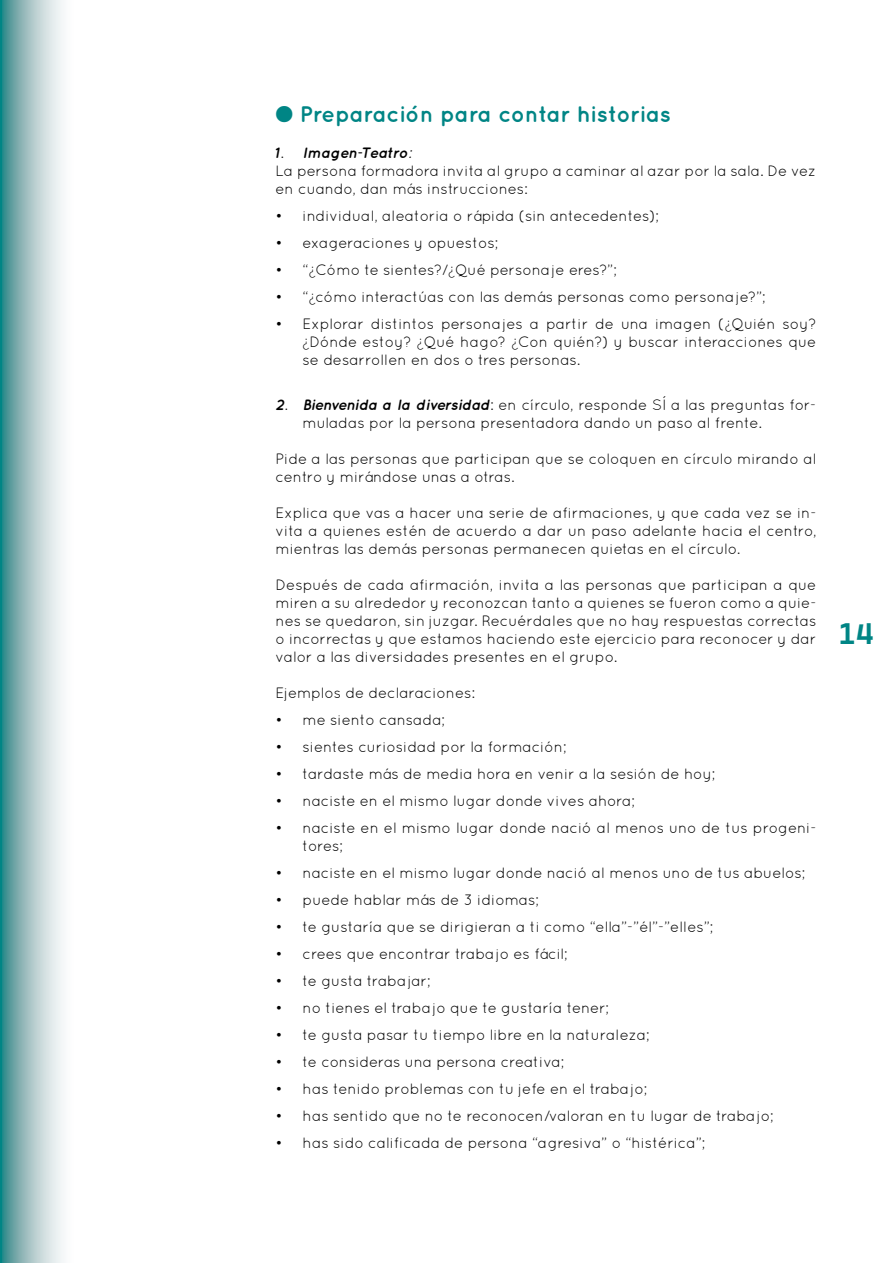
<style>
.page{position:relative;width:893px;height:1263px;background:#fff}
.page>*{position:absolute;margin:0;border:0;box-sizing:border-box;transform-origin:0 0}
.t1{font:700 30px "Cascadia Mono";color:#008585}
.t2{font:700 22.5px "Quicksand";letter-spacing:-.005em;color:#008585}
.t3{font:15px/18px "Quicksand";letter-spacing:-.005em;color:#000}
.t4{font:italic 700 15px "Quicksand";letter-spacing:-.005em;color:#000}
.s1{font-family:"Atyp Display";font-weight:600}
.s2{font-weight:300}
.s3{font-weight:700;font-style:italic}
</style>
<div class="page">
<svg style="left:1px;top:0;width:62px;height:1263px;background:#a3c5c6"></svg>
<hr style="left:0;top:0;width:1px;height:1263px;background:#008585">
<h2 class="t2" style="left:276px;top:100px;width:397px"><span class="s1">●</span> Preparación para contar historias</h2>
<p class="t4" style="left:276px;top:143px;width:138px">1. Imagen-Teatro:</p>
<p class="t3" style="left:276px;top:161px;width:542px">La persona formadora invita al grupo a caminar al azar por la sala. De vez en cuando, dan más instrucciones:</p>
<p class="t3" style="left:276px;top:206px;width:385px">• individual, aleatoria o rápida (sin antecedentes);</p>
<p class="t3" style="left:276px;top:233px;width:224px">• exageraciones y opuestos;</p>
<p class="t3" style="left:276px;top:260px;width:343px">• “<span class="s2">¿</span>Cómo te sientes?/<span class="s2">¿</span>Qué personaje eres?”;</p>
<p class="t3" style="left:276px;top:287px;width:492px">• “<span class="s2">¿</span>cómo interactúas con las demás personas como personaje?”;</p>
<p class="t3" style="left:303px;top:314px;width:515px;text-align:justify;text-indent:-27px">• Explorar distintos personajes a partir de una imagen (<span class="s2">¿</span>Quién soy? <span class="s2">¿</span>Dónde estoy? <span class="s2">¿</span>Qué hago? <span class="s2">¿</span>Con quién?) y buscar interacciones que se desarrollen en dos o tres personas.</p>
<p class="t3" style="left:303px;top:395px;width:515px;text-indent:-27px"><span class="s3">2. Bienvenida a la diversidad</span>: en círculo, responde SÍ a las preguntas for&shy;muladas por la persona presentadora dando un paso al frente.</p>
<p class="t3" style="left:276px;top:449px;width:542px">Pide a las personas que participan que se coloquen en círculo mirando al centro y mirándose unas a otras.</p>
<p class="t3" style="left:276px;top:503px;width:542px;text-align:justify">Explica que vas a hacer una serie de afirmaciones, y que cada vez se in&shy;vita a quienes estén de acuerdo a dar un paso adelante hacia el centro, mientras las demás personas permanecen quietas en el círculo.</p>
<p class="t3" style="left:276px;top:575px;width:542px;text-align:justify">Después de cada afirmación, invita a las personas que participan a que miren a su alrededor y reconozcan tanto a quienes se fueron como a quie&shy;nes se quedaron, sin juzgar. Recuérdales que no hay respuestas correctas o incorrectas y que estamos haciendo este ejercicio para reconocer y dar valor a las diversidades presentes en el grupo.</p>
<p class="t3" style="left:276px;top:683px;width:201px">Ejemplos de declaraciones:</p>
<p class="t3" style="left:276px;top:710px;width:171px">• me siento cansada;</p>
<p class="t3" style="left:276px;top:737px;width:293px">• sientes curiosidad por la formación;</p>
<p class="t3" style="left:276px;top:764px;width:441px">• tardaste más de media hora en venir a la sesión de hoy;</p>
<p class="t3" style="left:276px;top:791px;width:361px">• naciste en el mismo lugar donde vives ahora;</p>
<p class="t3" style="left:303px;top:818px;width:515px;text-indent:-27px">• naciste en el mismo lugar donde nació al menos uno de tus progeni&shy;tores;</p>
<p class="t3" style="left:276px;top:863px;width:531px">• naciste en el mismo lugar donde nació al menos uno de tus abuelos;</p>
<p class="t3" style="left:276px;top:890px;width:265px">• puede hablar más de 3 idiomas;</p>
<p class="t3" style="left:276px;top:917px;width:439px">• te gustaría que se dirigieran a ti como “ella”-”él”-”elles”;</p>
<p class="t3" style="left:276px;top:944px;width:294px">• crees que encontrar trabajo es fácil;</p>
<p class="t3" style="left:276px;top:971px;width:157px">• te gusta trabajar;</p>
<p class="t3" style="left:276px;top:998px;width:335px">• no tienes el trabajo que te gustaría tener;</p>
<p class="t3" style="left:276px;top:1025px;width:376px">• te gusta pasar tu tiempo libre en la naturaleza;</p>
<p class="t3" style="left:276px;top:1052px;width:290px">• te consideras una persona creativa;</p>
<p class="t3" style="left:276px;top:1079px;width:373px">• has tenido problemas con tu jefe en el trabajo;</p>
<p class="t3" style="left:276px;top:1106px;width:500px">• has sentido que no te reconocen/valoran en tu lugar de trabajo;</p>
<p class="t3" style="left:276px;top:1133px;width:431px">• has sido calificada de persona “agresiva” o “histérica”;</p>
<h1 class="t1" style="left:838px;top:610px;width:37px">14</h1>
</div>
